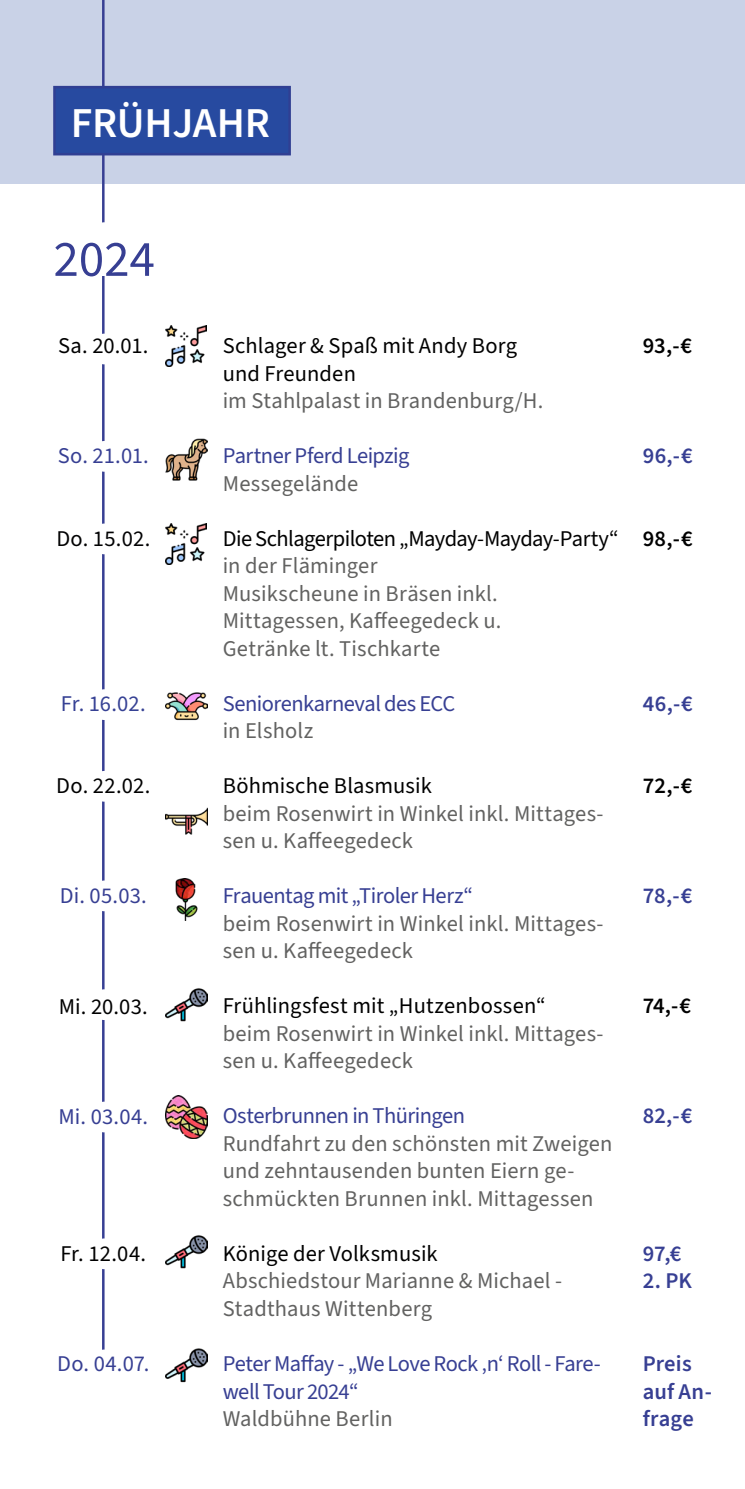
<style>
.page{position:relative;width:745px;height:1489px;background:#fff}
.page>*{position:absolute;margin:0;border:0;box-sizing:border-box;transform-origin:0 0}
.t1{font:51px "Source Sans 3";color:#373f93}
.t2{font:42.5px "Source Sans 3";letter-spacing:-.01em;color:#fff}
.t3{font:22.5px/27.5px "Source Sans 3";letter-spacing:.005em;color:#626261}
.t4{font:22.5px/27.5px "Source Sans 3";letter-spacing:-.025em;color:#373f93}
.t5{font:22.5px/27.5px "Source Sans 3";letter-spacing:.005em;color:#000}
.t6{font:22.5px/27.5px "Source Sans 3";letter-spacing:.005em;color:#373f93}
.t7{font:22.5px "Source Sans 3";letter-spacing:-.025em;color:#000}
.t8{font:22.5px "Source Sans 3";letter-spacing:.01em;color:#000}
.t9{font:22.5px "Source Sans 3";color:#020203}
.t10{font:22.5px "Source Sans 3";color:#364194}
</style>
<div class="page">
<div style="left:0;top:0;width:744px;height:184px;background:#c9d2e7"></div>
<hr style="left:102px;top:0;width:2px;height:1370px;background:#373f93">
<div style="left:53px;top:86px;width:238px;height:69px;background:#274aa0;border:2px solid #303f93"></div>
<div style="left:53px;top:223px;width:103px;height:53px;background:#fff"></div>
<img style="left:165px;top:692px;width:43px;height:29px">
<img style="left:165px;top:438px;width:43px;height:43px">
<img style="left:175px;top:878px;width:23px;height:42px">
<img style="left:165px;top:988px;width:43px;height:34px">
<img style="left:165px;top:1348px;width:43px;height:35px">
<img style="left:165px;top:1235px;width:43px;height:34px">
<img style="left:165px;top:1095px;width:43px;height:43px">
<img style="left:165px;top:807px;width:43px;height:28px">
<img style="left:165px;top:326px;width:41px;height:41px">
<img style="left:165px;top:523px;width:41px;height:41px">
<div style="left:89px;top:333px;width:31px;height:31px;background:#fff;border-radius:50%"></div>
<div style="left:89px;top:441px;width:31px;height:30px;background:#fff;border-radius:50%"></div>
<div style="left:89px;top:523px;width:31px;height:31px;background:#fff;border-radius:50%"></div>
<div style="left:89px;top:689px;width:31px;height:31px;background:#fff;border-radius:50%"></div>
<div style="left:89px;top:771px;width:31px;height:30px;background:#fff;border-radius:50%"></div>
<div style="left:89px;top:880px;width:31px;height:31px;background:#fff;border-radius:50%"></div>
<div style="left:89px;top:989px;width:31px;height:30px;background:#fff;border-radius:50%"></div>
<div style="left:89px;top:1101px;width:31px;height:31px;background:#fff;border-radius:50%"></div>
<div style="left:89px;top:1238px;width:31px;height:31px;background:#fff;border-radius:50%"></div>
<div style="left:89px;top:1349px;width:31px;height:31px;background:#fff;border-radius:50%"></div>
<h2 class="t2" style="left:71px;top:97px;width:200px">FRÜHJAHR</h2>
<h1 class="t1" style="left:53px;top:227px;width:103px">2024</h1>
<p class="t5" style="left:58px;top:332px;width:92px">Sa. 20.01.</p>
<p class="t4" style="left:58px;top:442px;width:92px">So. 21.01.</p>
<p class="t9" style="left:56px;top:524px;width:95px">Do. 15.02.</p>
<p class="t10" style="left:61px;top:689px;width:86px">Fr. 16.02.</p>
<p class="t5" style="left:56px;top:772px;width:95px">Do. 22.02.</p>
<p class="t4" style="left:60px;top:882px;width:89px">Di. 05.03.</p>
<p class="t5" style="left:59px;top:992px;width:90px">Mi. 20.03.</p>
<p class="t4" style="left:58px;top:1102px;width:91px">Mi. 03.04.</p>
<p class="t5" style="left:60px;top:1239px;width:87px">Fr. 12.04.</p>
<p class="t4" style="left:57px;top:1349px;width:94px">Do. 04.07.</p>
<p class="t5" style="left:222px;top:332px;width:296px">Schlager &amp; Spaß mit Andy Borg und Freunden</p>
<p class="t3" style="left:222px;top:387px;width:322px">im Stahlpalast in Brandenburg/H.</p>
<p class="t4" style="left:222px;top:442px;width:188px">Partner Pferd Leipzig</p>
<p class="t3" style="left:222px;top:469px;width:137px">Messegelände</p>
<p class="t7" style="left:222px;top:524px;width:397px">Die Schlagerpiloten „Mayday-Mayday-Party“</p>
<p class="t3" style="left:222px;top:552px;width:280px">in der Fläminger<br>Musikscheune in Bräsen inkl.<br>Mittagessen, Kaffeegedeck u.<br>Getränke lt. Tischkarte</p>
<p class="t4" style="left:222px;top:689px;width:234px">Seniorenkarneval des ECC</p>
<p class="t3" style="left:222px;top:717px;width:92px">in Elsholz</p>
<p class="t5" style="left:222px;top:772px;width:210px">Böhmische Blasmusik</p>
<p class="t3" style="left:222px;top:799px;width:382px">beim Rosenwirt in Winkel inkl. Mittages&shy;sen u. Kaffeegedeck</p>
<p class="t4" style="left:222px;top:882px;width:251px">Frauentag mit „Tiroler Herz“</p>
<p class="t3" style="left:222px;top:909px;width:382px">beim Rosenwirt in Winkel inkl. Mittages&shy;sen u. Kaffeegedeck</p>
<p class="t5" style="left:222px;top:992px;width:324px">Frühlingsfest mit „Hutzenbossen“</p>
<p class="t3" style="left:222px;top:1019px;width:382px">beim Rosenwirt in Winkel inkl. Mittages&shy;sen u. Kaffeegedeck</p>
<p class="t4" style="left:222px;top:1102px;width:244px">Osterbrunnen in Thüringen</p>
<p class="t3" style="left:222px;top:1129px;width:391px">Rundfahrt zu den schönsten mit Zweigen und zehntausenden bunten Eiern ge&shy;schmückten Brunnen inkl. Mittagessen</p>
<p class="t5" style="left:222px;top:1239px;width:216px">Könige der Volksmusik</p>
<p class="t3" style="left:222px;top:1267px;width:341px">Abschiedstour Marianne &amp; Michael -<br>Stadthaus Wittenberg</p>
<p class="t4" style="left:222px;top:1349px;width:379px">Peter Maffay - „We Love Rock ‚n‘ Roll - Fare&shy;well Tour 2024“</p>
<p class="t3" style="left:222px;top:1404px;width:171px">Waldbühne Berlin</p>
<p class="t8" style="left:642px;top:332px;width:51px">93,-€</p>
<p class="t6" style="left:642px;top:442px;width:52px">96,-€</p>
<p class="t8" style="left:642px;top:524px;width:51px">98,-€</p>
<p class="t6" style="left:642px;top:689px;width:52px">46,-€</p>
<p class="t8" style="left:642px;top:772px;width:51px">72,-€</p>
<p class="t6" style="left:642px;top:882px;width:51px">78,-€</p>
<p class="t8" style="left:642px;top:992px;width:50px">74,-€</p>
<p class="t6" style="left:642px;top:1102px;width:51px">82,-€</p>
<p class="t6" style="left:642px;top:1239px;width:40px">97,€</p>
<p class="t6" style="left:642px;top:1267px;width:51px">2. PK</p>
<p class="t6" style="left:642px;top:1349px;width:71px">Preis auf An&shy;frage</p>
</div>
